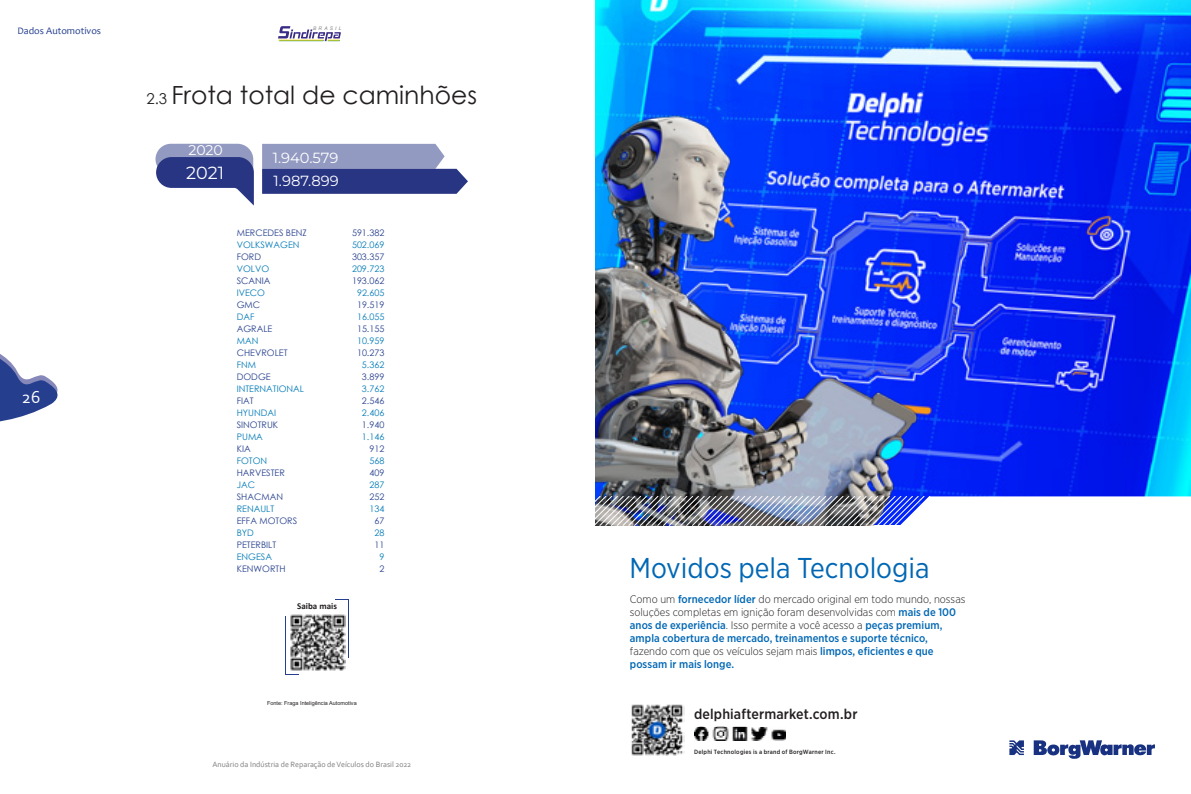
<style>
.page{position:relative;width:1191px;height:794px;background:#fff}
.page>*{position:absolute;margin:0;border:0;box-sizing:border-box;transform-origin:0 0}
.t1{font:28.6px "Gotham Narrow";color:#0167b4}
.t2{font:25px "Century Gothic";color:#231f20}
.t3{font:18px "Corbel";color:#fff}
.t4{font:17.6px "Montserrat";color:#fff}
.t5{font:14.7px/22.3px "Montserrat";color:#fff}
.t6{font:500 14.3px "Gotham Narrow";letter-spacing:.01em;color:#231f20}
.t7{font:14px "Montserrat";color:#fff}
.t8{font:500 11px/13px "Gotham Narrow";letter-spacing:.005em;color:#0167b4}
.t9{font:10px "Candara";color:#253f8e}
.t10{font:9px "Century Gothic";color:#253f8e}
.t11{font:9px "Century Gothic";color:#007ab7}
.t12{font:700 9px "Calibri";color:#231f20}
.t13{font:8px "Corbel";color:#7f807f}
.t14{font:500 6.1px "Gotham Narrow";letter-spacing:.035em;color:#231f20}
.t15{font:5.5px "Arial";color:#231f20}
.t16{font:italic 4.9px "Arial Narrow";letter-spacing:.4em;color:#7f7f7f;scale:1.18 1}
.s1{font-size:15px}
.s2{font-weight:300;color:#231f20}
</style>
<div class="page">
<svg style="left:0;top:354px;width:58px;height:68px"></svg>
<svg style="left:278px;top:26px;width:63px;height:15px"></svg>
<img style="left:290px;top:614px;width:56px;height:57px">
<svg style="left:285px;top:674px;width:14px;height:1px"></svg>
<hr style="left:285px;top:616px;width:1px;height:58px;background:#253f8e">
<svg style="left:335px;top:599px;width:13px;height:1px"></svg>
<hr style="left:348px;top:599px;width:1px;height:58px;background:#253f8e">
<svg style="left:155px;top:144px;width:99px;height:62px"></svg>
<svg style="left:262px;top:144px;width:206px;height:50px;background:#6871a8"></svg>
<img style="left:631px;top:704px;width:53px;height:52px">
<img style="left:694px;top:726px;width:91px;height:14px">
<img style="left:595px;top:0;width:596px;height:496px">
<svg style="left:1009px;top:740px;width:15px;height:15px"></svg>
<svg style="left:1033px;top:740px;width:122px;height:19px"></svg>
<img style="left:595px;top:101px;width:364px;height:395px">
<img style="left:595px;top:496px;width:596px;height:29px">
<p class="t9" style="left:17px;top:25px;width:85px">Dados Automotivos</p>
<h3 class="t3" style="left:22px;top:385px;width:20px">26</h3>
<p class="t16" style="left:313px;top:24px;width:26px">BRASIL</p>
<p class="t2" style="left:146px;top:77px;width:332px"><span class="s1">2.3</span> Frota total de caminhões</p>
<p class="t7" style="left:188px;top:141px;width:36px">2020</p>
<p class="t4" style="left:186px;top:161px;width:39px">2021</p>
<p class="t5" style="left:273px;top:147px;width:67px">1.940.579<br>1.987.899</p>
<p class="t10" style="left:237px;top:227px;width:72px">MERCEDES BENZ</p>
<p class="t10" style="left:352px;top:227px;width:34px">591.382</p>
<p class="t11" style="left:237px;top:239px;width:64px">VOLKSWAGEN</p>
<p class="t11" style="left:352px;top:239px;width:34px">502.069</p>
<p class="t10" style="left:237px;top:251px;width:26px">FORD</p>
<p class="t10" style="left:352px;top:251px;width:34px">303.357</p>
<p class="t11" style="left:237px;top:263px;width:34px">VOLVO</p>
<p class="t11" style="left:352px;top:263px;width:34px">209.723</p>
<p class="t10" style="left:237px;top:275px;width:35px">SCANIA</p>
<p class="t10" style="left:352px;top:275px;width:34px">193.062</p>
<p class="t11" style="left:237px;top:287px;width:30px">IVECO</p>
<p class="t11" style="left:357px;top:287px;width:29px">92.605</p>
<p class="t10" style="left:237px;top:299px;width:25px">GMC</p>
<p class="t10" style="left:357px;top:299px;width:29px">19.519</p>
<p class="t11" style="left:237px;top:311px;width:19px">DAF</p>
<p class="t11" style="left:357px;top:311px;width:29px">16.055</p>
<p class="t10" style="left:237px;top:323px;width:37px">AGRALE</p>
<p class="t10" style="left:357px;top:323px;width:29px">15.155</p>
<p class="t11" style="left:237px;top:335px;width:23px">MAN</p>
<p class="t11" style="left:357px;top:335px;width:29px">10.959</p>
<p class="t10" style="left:237px;top:347px;width:52px">CHEVROLET</p>
<p class="t10" style="left:357px;top:347px;width:29px">10.273</p>
<p class="t11" style="left:237px;top:359px;width:21px">FNM</p>
<p class="t11" style="left:362px;top:359px;width:24px">5.362</p>
<p class="t10" style="left:237px;top:371px;width:35px">DODGE</p>
<p class="t10" style="left:362px;top:371px;width:24px">3.899</p>
<p class="t11" style="left:237px;top:383px;width:69px">INTERNATIONAL</p>
<p class="t11" style="left:362px;top:383px;width:24px">3.762</p>
<p class="t10" style="left:237px;top:395px;width:18px">FIAT</p>
<p class="t10" style="left:362px;top:395px;width:24px">2.546</p>
<p class="t11" style="left:237px;top:407px;width:41px">HYUNDAI</p>
<p class="t11" style="left:362px;top:407px;width:24px">2.406</p>
<p class="t10" style="left:237px;top:419px;width:43px">SINOTRUK</p>
<p class="t10" style="left:362px;top:419px;width:24px">1.940</p>
<p class="t11" style="left:237px;top:431px;width:28px">PUMA</p>
<p class="t11" style="left:362px;top:431px;width:24px">1.146</p>
<p class="t10" style="left:237px;top:443px;width:16px">KIA</p>
<p class="t10" style="left:369px;top:443px;width:16px">912</p>
<p class="t11" style="left:237px;top:455px;width:32px">FOTON</p>
<p class="t11" style="left:369px;top:455px;width:16px">568</p>
<p class="t10" style="left:237px;top:467px;width:50px">HARVESTER</p>
<p class="t10" style="left:369px;top:467px;width:16px">409</p>
<p class="t11" style="left:237px;top:479px;width:20px">JAC</p>
<p class="t11" style="left:369px;top:479px;width:16px">287</p>
<p class="t10" style="left:237px;top:491px;width:48px">SHACMAN</p>
<p class="t10" style="left:369px;top:491px;width:16px">252</p>
<p class="t11" style="left:237px;top:503px;width:39px">RENAULT</p>
<p class="t11" style="left:369px;top:503px;width:16px">134</p>
<p class="t10" style="left:237px;top:515px;width:62px">EFFA MOTORS</p>
<p class="t10" style="left:374px;top:515px;width:11px">67</p>
<p class="t11" style="left:237px;top:527px;width:19px">BYD</p>
<p class="t11" style="left:374px;top:527px;width:11px">28</p>
<p class="t10" style="left:237px;top:539px;width:41px">PETERBILT</p>
<p class="t10" style="left:374px;top:539px;width:11px">11</p>
<p class="t11" style="left:237px;top:551px;width:37px">ENGESA</p>
<p class="t11" style="left:379px;top:551px;width:6px">9</p>
<p class="t10" style="left:237px;top:563px;width:50px">KENWORTH</p>
<p class="t10" style="left:379px;top:563px;width:6px">2</p>
<p class="t12" style="left:297px;top:599px;width:41px">Saiba mais</p>
<p class="t15" style="left:267px;top:699px;width:91px">Fonte: Fraga Inteligência Automotiva</p>
<p class="t13" style="left:212px;top:759px;width:200px">Anuário da Indústria de Reparação de Veículos do Brasil 2022</p>
<p class="t1" style="left:629px;top:550px;width:302px">Movidos pela Tecnologia</p>
<p class="t8" style="left:630px;top:592px;width:337px"><span class="s2">Como um</span> fornecedor líder <span class="s2">do mercado original em todo mundo, nossas soluções completas em ignição foram desenvolvidas com</span> mais de 100 anos de experiência<span class="s2">. Isso permite a você acesso a</span> peças premium, ampla cobertura de mercado, treinamentos e suporte técnico, <span class="s2">fazendo com que os veículos sejam mais</span> limpos, eficientes e que possam ir mais longe.</p>
<p class="t6" style="left:694px;top:705px;width:165px">delphiaftermarket.com.br</p>
<p class="t14" style="left:694px;top:748px;width:143px">Delphi Technologies is a brand of BorgWarner Inc.</p>
</div>
